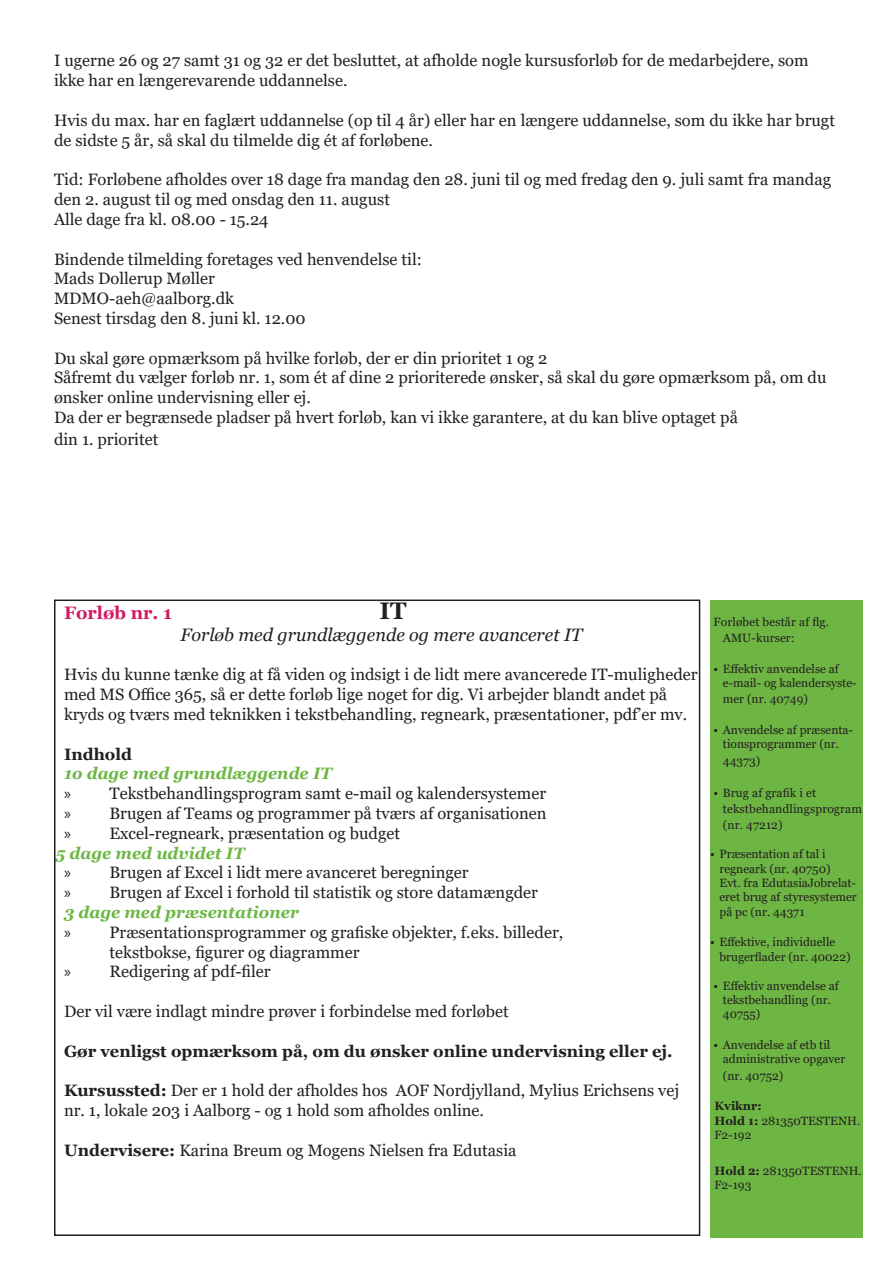
<style>
.page{position:relative;width:893px;height:1263px;background:#fff}
.page>*{position:absolute;margin:0;border:0;box-sizing:border-box;transform-origin:0 0}
.Overskrift{font:700 24px "Georgia";color:#231f20}
.Overskrift-2{font:italic 18px "Georgia";color:#231f20}
.Overskrift-3{font:700 18px "Georgia";color:#d01b65}
.Brødtekst{font:16.5px/19.8px "Georgia";color:#231f20}
.Brødtekst-2{font:700 16.5px "Georgia";color:#231f20}
.Brødtekst-3{font:italic 700 16.5px "Georgia";color:#6db744}
.Punktopstilling{font:12px/14.4px "Georgia";color:#231f20}
.Brødtekst-4{font:12px/14.4px "Georgia";color:#231f20}
.Brødtekst-5{font:700 12px "Georgia";color:#231f20}
.s1{font-family:"Myriad Pro"}
.s2{font-weight:700;font-style:italic;color:#6db744}
.s3{font-weight:700}
</style>
<div class="page">
<div style="left:710px;top:599px;width:152px;height:638px;background:#6eb644"></div>
<p class="Brødtekst" style="left:54px;top:51px;width:756px">I ugerne 26 og 27 samt 31 og 32 er det besluttet, at afholde nogle kursusforløb for de medarbejdere, som ikke har en længerevarende uddannelse.</p>
<p class="Brødtekst" style="left:54px;top:111px;width:782px">Hvis du max. har en faglært uddannelse (op til 4 år) eller har en længere uddannelse, som du ikke har brugt de sidste 5 år, så skal du tilmelde dig ét af forløbene.</p>
<p class="Brødtekst" style="left:54px;top:170px;width:779px">Tid: Forløbene afholdes over 18 dage fra mandag den 28. juni til og med fredag den 9. juli samt fra mandag den 2. august til og med onsdag den 11. august<br>Alle dage fra kl. 08.00 - 15.24</p>
<p class="Brødtekst" style="left:54px;top:249px;width:369px">Bindende tilmelding foretages ved henvendelse til:</p>
<p class="Brødtekst" style="left:54px;top:269px;width:162px">Mads Dollerup Møller</p>
<p class="Brødtekst" style="left:54px;top:289px;width:182px">MDMO-aeh@aalborg.dk</p>
<p class="Brødtekst" style="left:54px;top:309px;width:253px">Senest tirsdag den 8. juni kl. 12.00</p>
<p class="Brødtekst" style="left:54px;top:348px;width:495px">Du skal gøre opmærksom på hvilke forløb, der er din prioritet 1 og 2</p>
<p class="Brødtekst" style="left:54px;top:368px;width:774px">Såfremt du vælger forløb nr. 1, som ét af dine 2 prioriterede ønsker, så skal du gøre opmærksom på, om du ønsker online undervisning eller ej.</p>
<p class="Brødtekst" style="left:54px;top:407px;width:685px;line-height:21.6px">Da der er begrænsede pladser på hvert forløb, kan vi ikke garantere, at du kan blive optaget på din 1. prioritet</p>
<p class="Overskrift-3" style="left:64px;top:601px;width:109px">Forløb nr. 1</p>
<p class="Overskrift" style="left:380px;top:595px;width:29px">IT</p>
<p class="Overskrift-2" style="left:181px;top:623px;width:403px">Forløb med grundlæggende og mere avanceret IT</p>
<p class="Brødtekst" style="left:64px;top:665px;width:635px">Hvis du kunne tænke dig at få viden og indsigt i de lidt mere avancerede IT-muligheder med MS Office 365, så er dette forløb lige noget for dig. Vi arbejder blandt andet på kryds og tværs med teknikken i tekstbehandling, regneark, præsentationer, pdf’er mv.</p>
<p class="Brødtekst-2" style="left:64px;top:743px;width:70px">Indhold</p>
<p class="Brødtekst-3" style="left:64px;top:763px;width:269px">1o dage med grundlæggende IT</p>
<p class="Brødtekst" style="left:64px;top:784px;width:484px"><span class="s1">»</span> Tekstbehandlingsprogram samt e-mail og kalendersystemer</p>
<p class="Brødtekst" style="left:64px;top:804px;width:484px"><span class="s1">»</span> Brugen af Teams og programmer på tværs af organisationen</p>
<p class="Brødtekst" style="left:64px;top:823px;width:338px"><span class="s1">»</span> Excel-regneark, præsentation og budget</p>
<p class="Brødtekst-3" style="left:56px;top:842px;width:191px">5 dage med udvidet IT</p>
<p class="Brødtekst" style="left:64px;top:863px;width:406px"><span class="s1">»</span> Brugen af Excel i lidt mere avanceret beregninger</p>
<p class="Brødtekst" style="left:64px;top:883px;width:475px"><span class="s1">»</span> Brugen af Excel i forhold til statistik og store datamængder<br><span class="s2">3 dage med præsentationer</span></p>
<p class="Brødtekst" style="left:109px;top:922px;width:455px;text-indent:-45px"><span class="s1">»</span> Præsentationsprogrammer og grafiske objekter, f.eks. billeder, tekstbokse, figurer og diagrammer</p>
<p class="Brødtekst" style="left:64px;top:962px;width:208px"><span class="s1">»</span> Redigering af pdf-filer</p>
<p class="Brødtekst" style="left:64px;top:1002px;width:446px">Der vil være indlagt mindre prøver i forbindelse med forløbet</p>
<p class="Brødtekst-2" style="left:64px;top:1040px;width:610px">Gør venligst opmærksom på, om du ønsker online undervisning eller ej.</p>
<p class="Brødtekst" style="left:64px;top:1081px;width:617px"><span class="s3">Kursussted:</span> Der er 1 hold der afholdes hos AOF Nordjylland, Mylius Erichsens vej nr. 1, lokale 203 i Aalborg - og 1 hold som afholdes online.</p>
<p class="Brødtekst" style="left:64px;top:1140px;width:454px"><span class="s3">Undervisere:</span> Karina Breum og Mogens Nielsen fra Edutasia</p>
<p class="Punktopstilling" style="left:723px;top:614px;width:108px;line-height:16.2px;text-indent:-9px">Forløbet består af flg.<br>AMU-kurser:</p>
<p class="Punktopstilling" style="left:723px;top:662px;width:135px;text-indent:-9px">• Effektiv anvendelse af e-mail- og kalendersyste-</p>
<p class="Punktopstilling" style="left:723px;top:692px;width:87px">mer (nr. 40749)</p>
<p class="Punktopstilling" style="left:713px;top:723px;width:141px;text-align:center">• Anvendelse af præsenta&shy;tionsprogrammer (nr.</p>
<p class="Punktopstilling" style="left:723px;top:753px;width:39px">44373)</p>
<p class="Punktopstilling" style="left:723px;top:785px;width:141px;line-height:16.2px;text-indent:-9px">• Brug af grafik i et tekstbehandlingsprogram (nr. 47212)</p>
<p class="Punktopstilling" style="left:719px;top:847px;width:139px;text-indent:-9px">• Præsentation af tal i regneark (nr. 40750)<br>Evt. fra EdutasiaJobrelat&shy;eret brug af styresystemer på pc (nr. 44371</p>
<p class="Punktopstilling" style="left:719px;top:935px;width:133px;text-indent:-9px">• Effektive, individuelle brugerflader (nr. 40022)</p>
<p class="Punktopstilling" style="left:723px;top:978px;width:117px;text-indent:-9px">• Effektiv anvendelse af tekstbehandling (nr.<br>40755)</p>
<p class="Punktopstilling" style="left:723px;top:1038px;width:124px;text-indent:-9px">• Anvendelse af etb til administrative opgaver</p>
<p class="Punktopstilling" style="left:723px;top:1068px;width:62px">(nr. 40752)</p>
<p class="Brødtekst-5" style="left:714px;top:1098px;width:49px">Kviknr:</p>
<p class="Brødtekst-4" style="left:714px;top:1113px;width:147px"><span class="s3">Hold 1:</span> 281350TESTENH.<br>F2-192</p>
<p class="Brødtekst-4" style="left:714px;top:1164px;width:149px"><span class="s3">Hold 2:</span> 281350TESTENH.<br>F2-193</p>
</div>
